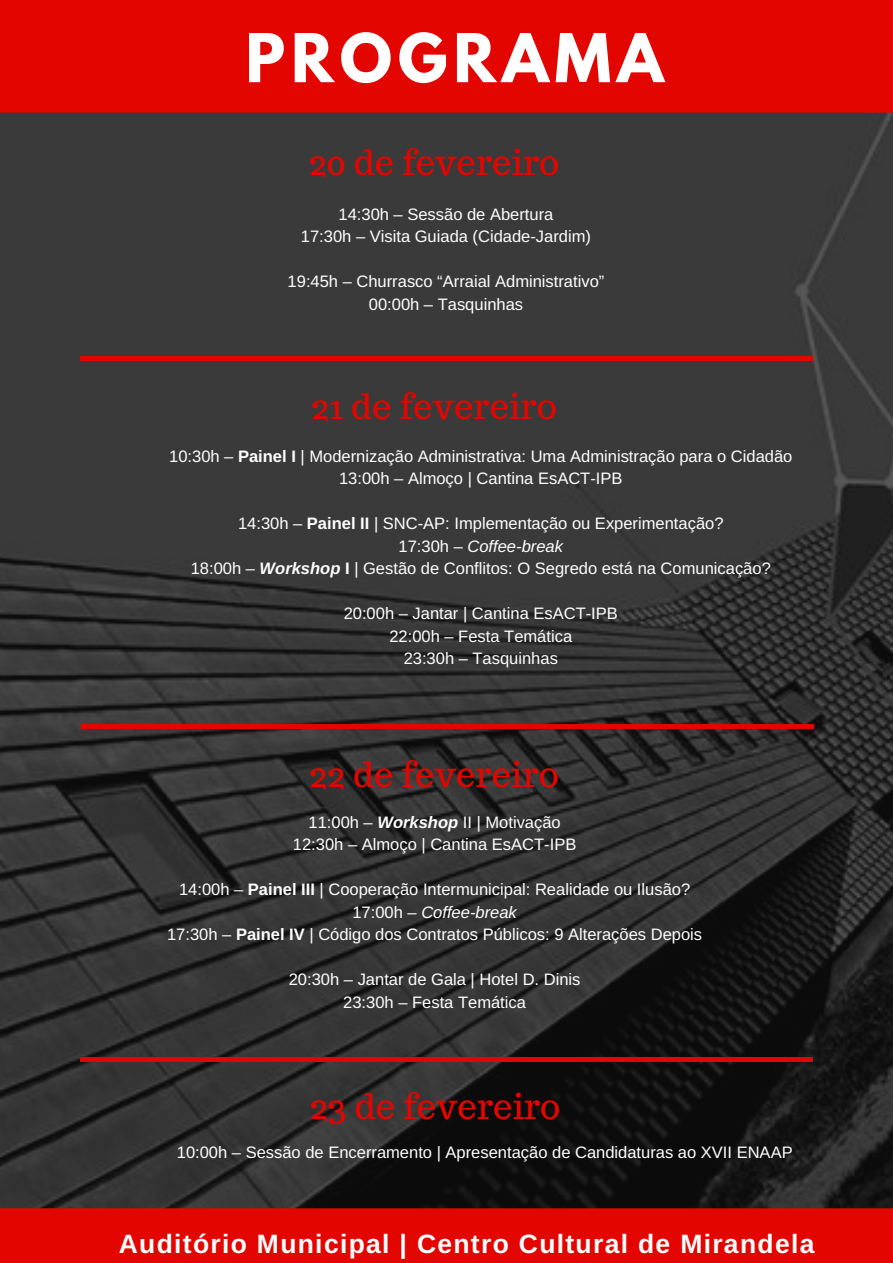
<style>
.page{position:relative;width:893px;height:1263px;background:#fff}
.page>*{position:absolute;margin:0;border:0;box-sizing:border-box;transform-origin:0 0}
.t1{font:700 59.55px "League Spartan";letter-spacing:.1em;color:#fff}
.t2{font:34.8px "Trocchi";color:#e30600}
.t3{font:700 26.55px "Arimo";letter-spacing:.05em;color:#fff}
.t4{font:16.5px/22.5px "Arimo";color:#fff;text-align:center}
.s1{font-weight:700}
.s2{font-style:italic}
.s3{font-weight:700;font-style:italic}
</style>
<div class="page">
<img style="left:0;top:113px;width:893px;height:1095px">
<div style="left:0;top:0;width:893px;height:113px;background:#e30600"></div>
<hr style="left:80px;top:356px;width:733px;height:4px;background:#e30600">
<div style="left:80px;top:1057px;width:733px;height:5px;background:#e30600"></div>
<hr style="left:81px;top:724px;width:733px;height:4px;background:#e30600">
<div style="left:0;top:1208px;width:893px;height:55px;background:#e30600"></div>
<h1 class="t1" style="left:245px;top:29px;width:420px">PROGRAMA</h1>
<h2 class="t2" style="left:309px;top:139px;width:252px">20 de fevereiro</h2>
<p class="t4" style="left:301px;top:203px;width:292px">14:30h – Sessão de Abertura<br>17:30h – Visita Guiada (Cidade-Jardim)</p>
<p class="t4" style="left:288px;top:270px;width:318px">19:45h – Churrasco “Arraial Administrativo”<br>00:00h – Tasquinhas</p>
<h2 class="t2" style="left:311px;top:383px;width:247px">21 de fevereiro</h2>
<p class="t4" style="left:169px;top:445px;width:625px">10:30h – <span class="s1">Painel I</span> | Modernização Administrativa: Uma Administração para o Cidadão<br>13:00h – Almoço | Cantina EsACT-IPB</p>
<p class="t4" style="left:191px;top:512px;width:582px">14:30h – <span class="s1">Painel II</span> | SNC-AP: Implementação ou Experimentação?<br>17:30h – <span class="s2">Coffee-break<br></span>18:00h – <span class="s3">Workshop</span> <span class="s1">I</span> <span class="s2">|</span> Gestão de Conflitos: O Segredo está na Comunicação?</p>
<p class="t4" style="left:344px;top:602px;width:276px">20:00h – Jantar | Cantina EsACT-IPB<br>22:00h – Festa Temática<br>23:30h – Tasquinhas</p>
<h2 class="t2" style="left:309px;top:752px;width:251px">22 de fevereiro</h2>
<p class="t4" style="left:293px;top:811px;width:285px">11:00h – <span class="s3">Workshop</span> II <span class="s2">|</span> Motivação<br>12:30h – Almoço | Cantina EsACT-IPB</p>
<p class="t4" style="left:167px;top:878px;width:536px">14:00h – <span class="s1">Painel III</span> | Cooperação Intermunicipal: Realidade ou Ilusão?<br>17:00h – <span class="s2">Coffee-break<br></span>17:30h – <span class="s1">Painel IV</span> | Código dos Contratos Públicos: 9 Alterações Depois</p>
<p class="t4" style="left:289px;top:968px;width:293px">20:30h – Jantar de Gala | Hotel D. Dinis<br>23:30h – Festa Temática</p>
<h2 class="t2" style="left:310px;top:1084px;width:252px">23 de fevereiro</h2>
<p class="t4" style="left:177px;top:1140px;width:617px">10:00h – Sessão de Encerramento | Apresentação de Candidaturas ao XVII ENAAP</p>
<h3 class="t3" style="left:119px;top:1229px;width:697px">Auditório Municipal | Centro Cultural de Mirandela</h3>
</div>
